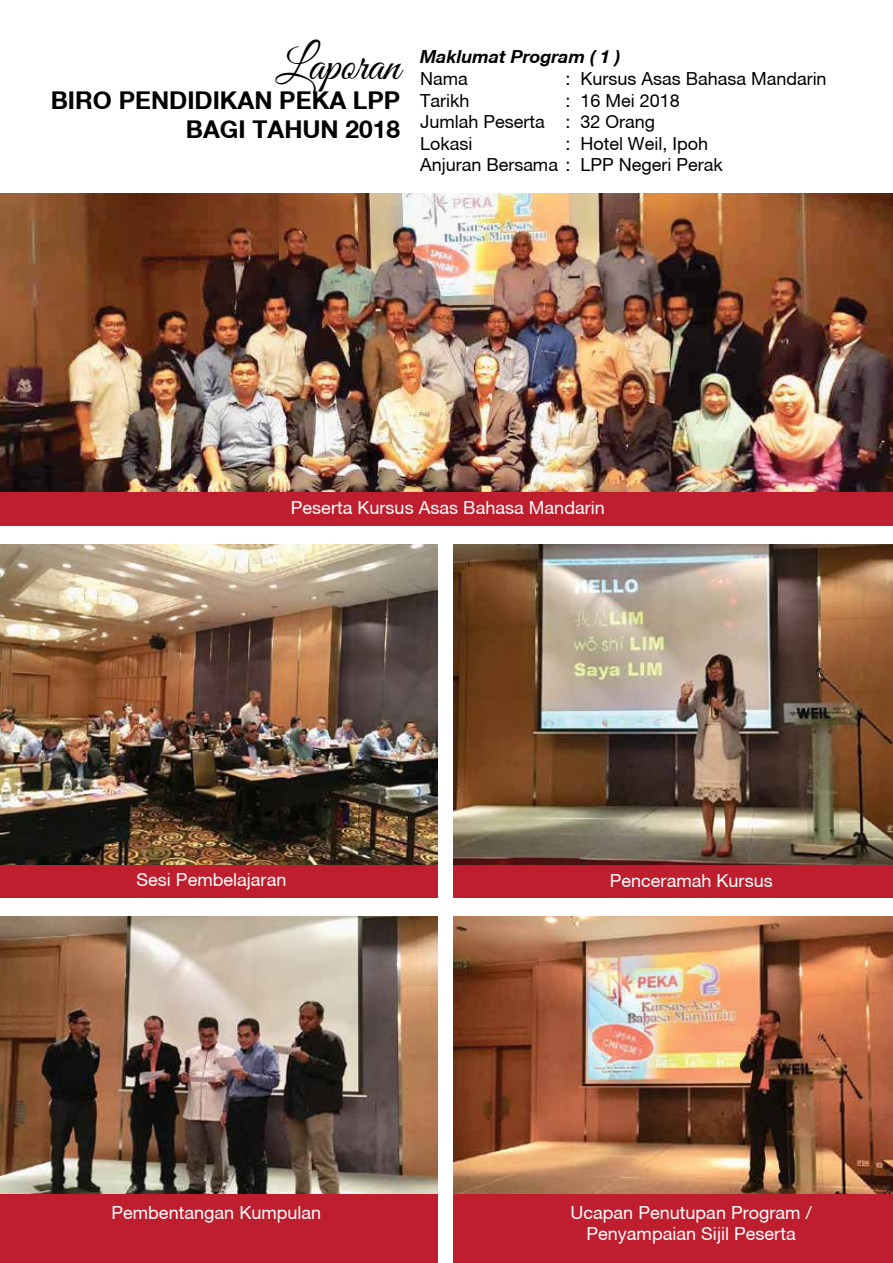
<style>
.page{position:relative;width:893px;height:1263px;background:#fff}
.page>*{position:absolute;margin:0;border:0;box-sizing:border-box;transform-origin:0 0}
.t1{font:46.5px "Great Vibes";color:#000}
.t2{font:700 24.45px/29.4px "Helvetica Neue CE";color:#000;text-align:right}
.t3{font:18px/21.6px "Helvetica Neue CE";color:#fff;text-align:center}
.t4{font:18px/21.6px "Helvetica Neue CE";color:#000}
.t5{font:italic 700 18px "Helvetica Neue CE";color:#000}
</style>
<div class="page">
<img style="left:0;top:916px;width:438px;height:278px">
<img style="left:453px;top:916px;width:440px;height:278px">
<div style="left:0;top:1194px;width:438px;height:69px;background:#be1e2d"></div>
<div style="left:453px;top:1194px;width:440px;height:69px;background:#be1e2d"></div>
<img style="left:0;top:544px;width:438px;height:321px">
<img style="left:453px;top:544px;width:440px;height:321px">
<div style="left:0;top:865px;width:438px;height:34px;background:#be1e2d"></div>
<div style="left:453px;top:865px;width:440px;height:34px;background:#be1e2d"></div>
<img style="left:0;top:193px;width:893px;height:299px">
<div style="left:0;top:492px;width:893px;height:34px;background:#be1e2d"></div>
<h1 class="t1" style="left:276px;top:40px;width:126px">Laporan</h1>
<h2 class="t2" style="left:51px;top:85px;width:351px">BIRO PENDIDIKAN PEKA LPP<br>BAGI TAHUN 2018</h2>
<p class="t5" style="left:420px;top:46px;width:202px">Maklumat Program ( 1 )</p>
<p class="t4" style="left:420px;top:68px;width:49px">Nama</p>
<p class="t4" style="left:565px;top:68px;width:263px">: Kursus Asas Bahasa Mandarin</p>
<p class="t4" style="left:420px;top:90px;width:51px">Tarikh</p>
<p class="t4" style="left:420px;top:90px;width:261px;text-indent:146px">: 16 Mei 2018<br>Jumlah Peserta : 32 Orang<br>Lokasi</p>
<p class="t4" style="left:420px;top:133px;width:304px;text-indent:146px">: Hotel Weil, Ipoh<br>Anjuran Bersama : LPP Negeri Perak</p>
<p class="t3" style="left:291px;top:497px;width:315px">Peserta Kursus Asas Bahasa Mandarin</p>
<p class="t3" style="left:136px;top:869px;width:151px">Sesi Pembelajaran</p>
<p class="t3" style="left:610px;top:869px;width:164px">Penceramah Kursus</p>
<p class="t3" style="left:111px;top:1201px;width:211px">Pembentangan Kumpulan</p>
<p class="t3" style="left:570px;top:1201px;width:243px">Ucapan Penutupan Program /<br>Penyampaian Sijil Peserta</p>
</div>
